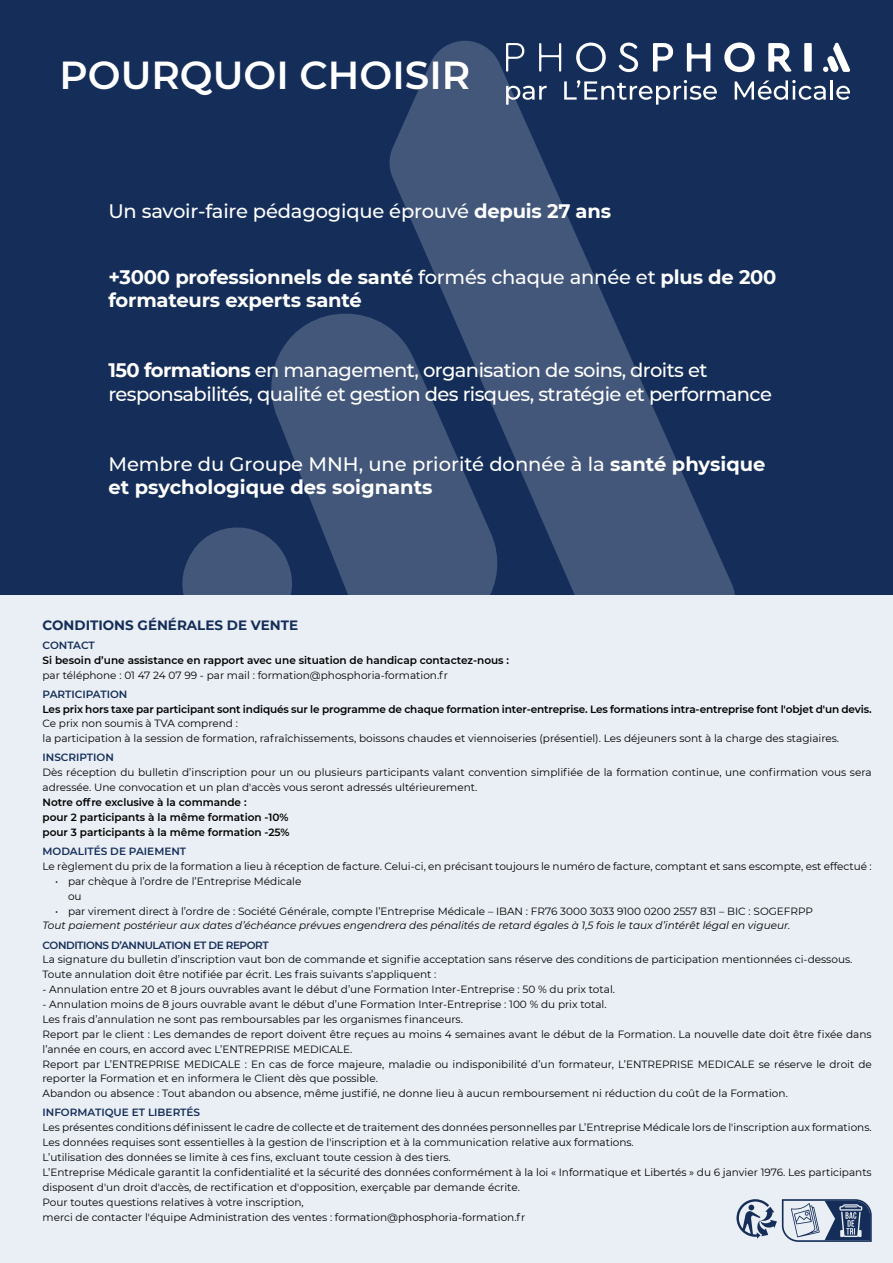
<style>
.page{position:relative;width:893px;height:1263px;background:#fff}
.page>*{position:absolute;margin:0;border:0;box-sizing:border-box;transform-origin:0 0}
.t1{font:600 39px "Montserrat";color:#fff}
.t2{font:700 19.5px/23.4px "Montserrat";letter-spacing:-.01em;color:#fff}
.t3{font:500 19.5px/23.4px "Montserrat";letter-spacing:-.03em;color:#fff}
.t4{font:500 19.5px "Montserrat";letter-spacing:-.01em;color:#fff}
.t5{font:700 13.5px "Montserrat";color:#152e59}
.t6{font:10.5px/14.9px "Montserrat";color:#000}
.t7{font:600 10.5px/14.9px "Montserrat";letter-spacing:-.005em;color:#000}
.t8{font:italic 10.5px "Montserrat";color:#000}
.t9{font:600 10.5px "Montserrat";color:#152e59}
.t10{font:600 10.5px "Montserrat";letter-spacing:-.04em;color:#152e59}
.s1{font-weight:700}
.s2{font-weight:500}
</style>
<div class="page">
<div style="left:0;top:0;width:893px;height:595px;background:#152e59"></div>
<div style="left:0;top:595px;width:893px;height:668px;background:#eaeff5"></div>
<svg style="left:736px;top:1199px;width:136px;height:43px"></svg>
<svg style="left:182px;top:41px;width:561px;height:554px"></svg>
<svg style="left:506px;top:43px;width:344px;height:29px"></svg>
<svg style="left:506px;top:86px;width:41px;height:19px"></svg>
<svg style="left:564px;top:80px;width:153px;height:25px"></svg>
<svg style="left:735px;top:80px;width:91px;height:20px"></svg>
<hr style="left:830px;top:80px;width:3px;height:20px;background:#fff">
<svg style="left:836px;top:86px;width:14px;height:14px"></svg>
<h1 class="t1" style="left:60px;top:51px;width:412px">POURQUOI CHOISIR</h1>
<h2 class="t4" style="left:108px;top:199px;width:504px">Un savoir-faire pédagogique éprouvé <span class="s1">depuis 27 ans</span></h2>
<h2 class="t2" style="left:108px;top:265px;width:670px">+3000 professionnels de santé <span class="s2">formés chaque année et</span> plus de 200 formateurs experts santé</h2>
<h2 class="t3" style="left:108px;top:359px;width:665px"><span class="s1">150 formations</span> en management, organisation de soins, droits et responsabilités, qualité et gestion des risques, stratégie et performance</h2>
<h2 class="t2" style="left:108px;top:452px;width:659px"><span class="s2">Membre du Groupe MNH, une priorité donnée à la</span> santé physique et psychologique des soignants</h2>
<p class="t5" style="left:43px;top:617px;width:257px">CONDITIONS GÉNÉRALES DE VENTE</p>
<p class="t9" style="left:43px;top:639px;width:54px">CONTACT</p>
<p class="t7" style="left:43px;top:652px;width:468px">Si besoin d’une assistance en rapport avec une situation de handicap contactez-nous :</p>
<p class="t6" style="left:43px;top:667px;width:407px">par téléphone : 01 47 24 07 99 - par mail : formation@phosphoria-formation.fr</p>
<p class="t9" style="left:43px;top:687px;width:86px">PARTICIPATION</p>
<p class="t7" style="left:43px;top:701px;width:831px">Les prix hors taxe par participant sont indiqués sur le programme de chaque formation inter-entreprise. Les formations intra-entreprise font l'objet d'un devis.</p>
<p class="t6" style="left:43px;top:716px;width:798px">Ce prix non soumis à TVA comprend :<br>la participation à la session de formation, rafraîchissements, boissons chaudes et viennoiseries (présentiel). Les déjeuners sont à la charge des stagiaires.</p>
<p class="t9" style="left:43px;top:751px;width:73px">INSCRIPTION</p>
<p class="t6" style="left:43px;top:765px;width:831px">Dès réception du bulletin d’inscription pour un ou plusieurs participants valant convention simplifiée de la formation continue, une confirmation vous sera adressée. Une convocation et un plan d'accès vous seront adressés ultérieurement.</p>
<p class="t7" style="left:43px;top:795px;width:249px">Notre offre exclusive à la commande :<br>pour 2 participants à la même formation -10% pour 3 participants à la même formation -25%</p>
<p class="t9" style="left:43px;top:845px;width:145px">MODALITÉS DE PAIEMENT</p>
<p class="t6" style="left:43px;top:859px;width:831px">Le règlement du prix de la formation a lieu à réception de facture. Celui-ci, en précisant toujours le numéro de facture, comptant et sans escompte, est effectué :</p>
<p class="t6" style="left:68px;top:873px;width:235px;text-indent:-13px">• par chèque à l’ordre de l’Entreprise Médicale ou</p>
<p class="t6" style="left:55px;top:903px;width:759px">• par virement direct à l’ordre de : Société Générale, compte l’Entreprise Médicale – IBAN : FR76 3000 3033 9100 0200 2557 831 – BIC : SOGEFRPP</p>
<p class="t8" style="left:43px;top:919px;width:749px">Tout paiement postérieur aux dates d’échéance prévues engendrera des pénalités de retard égales à 1,5 fois le taux d’intérêt légal en vigueur.</p>
<p class="t10" style="left:43px;top:938px;width:228px">CONDITIONS D’ANNULATION ET DE REPORT</p>
<p class="t6" style="left:43px;top:952px;width:811px">La signature du bulletin d’inscription vaut bon de commande et signifie acceptation sans réserve des conditions de participation mentionnées ci-dessous.<br>Toute annulation doit être notifiée par écrit. Les frais suivants s’appliquent :</p>
<p class="t6" style="left:43px;top:982px;width:574px">- Annulation entre 20 et 8 jours ouvrables avant le début d’une Formation Inter-Entreprise : 50 % du prix total.</p>
<p class="t6" style="left:43px;top:997px;width:831px">- Annulation moins de 8 jours ouvrable avant le début d’une Formation Inter-Entreprise : 100 % du prix total.<br>Les frais d’annulation ne sont pas remboursables par les organismes financeurs.<br>Report par le client : Les demandes de report doivent être reçues au moins 4 semaines avant le début de la Formation. La nouvelle date doit être fixée dans l’année en cours, en accord avec L’ENTREPRISE MEDICALE.<br>Report par L’ENTREPRISE MEDICALE : En cas de force majeure, maladie ou indisponibilité d’un formateur, L’ENTREPRISE MEDICALE se réserve le droit de reporter la Formation et en informera le Client dès que possible.<br>Abandon ou absence : Tout abandon ou absence, même justifié, ne donne lieu à aucun remboursement ni réduction du coût de la Formation.</p>
<p class="t9" style="left:43px;top:1106px;width:159px">INFORMATIQUE ET LIBERTÉS</p>
<p class="t6" style="left:43px;top:1120px;width:831px">Les présentes conditions définissent le cadre de collecte et de traitement des données personnelles par L’Entreprise Médicale lors de l'inscription aux formations.<br>Les données requises sont essentielles à la gestion de l'inscription et à la communication relative aux formations.<br>L’utilisation des données se limite à ces fins, excluant toute cession à des tiers.<br>L’Entreprise Médicale garantit la confidentialité et la sécurité des données conformément à la loi « Informatique et Libertés » du 6 janvier 1976. Les participants disposent d'un droit d'accès, de rectification et d'opposition, exerçable par demande écrite.<br>Pour toutes questions relatives à votre inscription,<br>merci de contacter l'équipe Administration des ventes : formation@phosphoria-formation.fr</p>
</div>
